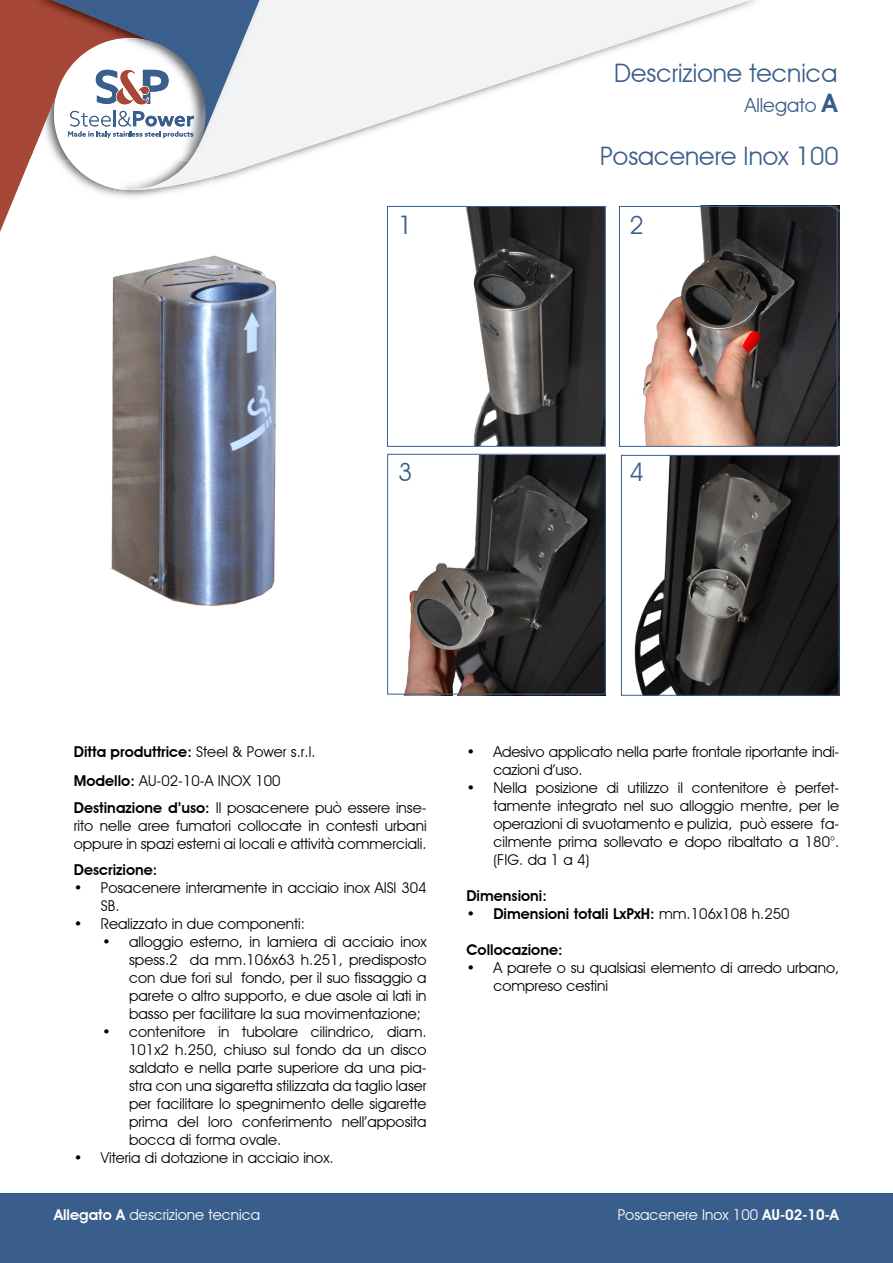
<style>
.page{position:relative;width:893px;height:1263px;background:#fff}
.page>*{position:absolute;margin:0;border:0;box-sizing:border-box;transform-origin:0 0}
.t1{font:25.5px "Advantage";color:#3a5e8b}
.t2{font:19.5px "Advantage";color:#3a5e8b}
.t3{font:15px/18px "Advantage";color:#000}
.t4{font:600 15px "Advantage";color:#000}
.t5{font:15px "Advantage";color:#fff}
.s1{font-weight:600;font-size:25.5px}
.s2{font-weight:600}
.s3{font-weight:400}
</style>
<div class="page">
<svg style="left:260px;top:0;width:496px;height:168px;fill:#f2f3f4"></svg>
<img style="left:260px;top:0;width:4px;height:161px">
<svg style="left:0;top:0;width:260px;height:232px"></svg>
<div style="left:0;top:1193px;width:893px;height:70px;background:#3a5e8b"></div>
<img style="left:111px;top:255px;width:166px;height:351px">
<img style="left:466px;top:208px;width:137px;height:236px">
<img style="left:643px;top:206px;width:196px;height:240px">
<img style="left:634px;top:457px;width:203px;height:236px">
<img style="left:387px;top:456px;width:219px;height:239px">
<div style="left:621px;top:455px;width:218px;height:240px;border:1px solid #3a5f8c"></div>
<div style="left:619px;top:206px;width:218px;height:241px;border:1px solid #3a5f8c"></div>
<div style="left:387px;top:454px;width:218px;height:240px;border:1px solid #3a5f8c"></div>
<div style="left:387px;top:206px;width:218px;height:240px;border:1px solid #3a5f8c"></div>
<h1 class="t1" style="left:614px;top:57px;width:225px">Descrizione tecnica</h1>
<h2 class="t2" style="left:745px;top:94px;width:94px">Allegato <span class="s1">A</span></h2>
<h1 class="t1" style="left:600px;top:141px;width:240px">Posacenere Inox 100</h1>
<h1 class="t1" style="left:398px;top:210px;width:16px">1</h1>
<h1 class="t1" style="left:629px;top:210px;width:16px">2</h1>
<h1 class="t1" style="left:398px;top:456px;width:16px">3</h1>
<h1 class="t1" style="left:629px;top:456px;width:16px">4</h1>
<p class="t3" style="left:74px;top:737px;width:243px;line-height:29.5px"><span class="s2">Ditta produttrice:</span> Steel &amp; Power s.r.l.<br><span class="s2">Modello:</span> AU-02-10-A INOX 100</p>
<p class="t3" style="left:74px;top:798px;width:354px;text-align:justify"><span class="s2">Destinazione d’uso:</span> Il posacenere può essere inse&shy;rito nelle aree fumatori collocate in contesti urbani oppure in spazi esterni ai locali e attività commerciali.</p>
<p class="t4" style="left:74px;top:861px;width:85px">Descrizione:</p>
<p class="t3" style="left:101px;top:879px;width:327px;text-indent:-27px">• Posacenere interamente in acciaio inox AISI 304<br>SB.</p>
<p class="t3" style="left:74px;top:915px;width:233px">• Realizzato in due componenti:</p>
<p class="t3" style="left:129px;top:933px;width:299px;text-align:justify;text-indent:-27px">• alloggio esterno, in lamiera di acciaio inox spess.2 da mm.106x63 h.251, predisposto con due fori sul fondo, per il suo fissaggio a parete o altro supporto, e due asole ai lati in basso per facilitare la sua movimentazione;</p>
<p class="t3" style="left:129px;top:1023px;width:299px;text-align:justify;text-indent:-27px">• contenitore in tubolare cilindrico, diam.<br>101x2 h.250, chiuso sul fondo da un disco saldato e nella parte superiore da una pia&shy;stra con una sigaretta stilizzata da taglio laser per facilitare lo spegnimento delle sigarette prima del loro conferimento nell’apposita bocca di forma ovale.</p>
<p class="t3" style="left:74px;top:1149px;width:261px">• Viteria di dotazione in acciaio inox.</p>
<p class="t3" style="left:493px;top:742px;width:347px;text-indent:-27px">• Adesivo applicato nella parte frontale riportante indi&shy;cazioni d’uso.</p>
<p class="t3" style="left:493px;top:778px;width:347px;text-align:justify;text-indent:-27px">• Nella posizione di utilizzo il contenitore è perfet&shy;tamente integrato nel suo alloggio mentre, per le operazioni di svuotamento e pulizia, può essere fa&shy;cilmente prima sollevato e dopo ribaltato a 180°. (FIG. da 1 a 4)</p>
<p class="t4" style="left:466px;top:887px;width:82px">Dimensioni:</p>
<p class="t4" style="left:466px;top:905px;width:325px">• Dimensioni totali LxPxH: <span class="s3">mm.106x108 h.250</span></p>
<p class="t4" style="left:466px;top:941px;width:98px">Collocazione:</p>
<p class="t3" style="left:493px;top:958px;width:347px;text-indent:-27px">• A parete o su qualsiasi elemento di arredo urbano, compreso cestini</p>
<p class="t5" style="left:54px;top:1205px;width:208px"><span class="s2">Allegato A</span> descrizione tecnica</p>
<p class="t5" style="left:618px;top:1205px;width:223px">Posacenere Inox 100 <span class="s2">AU-02-10-A</span></p>
</div>
